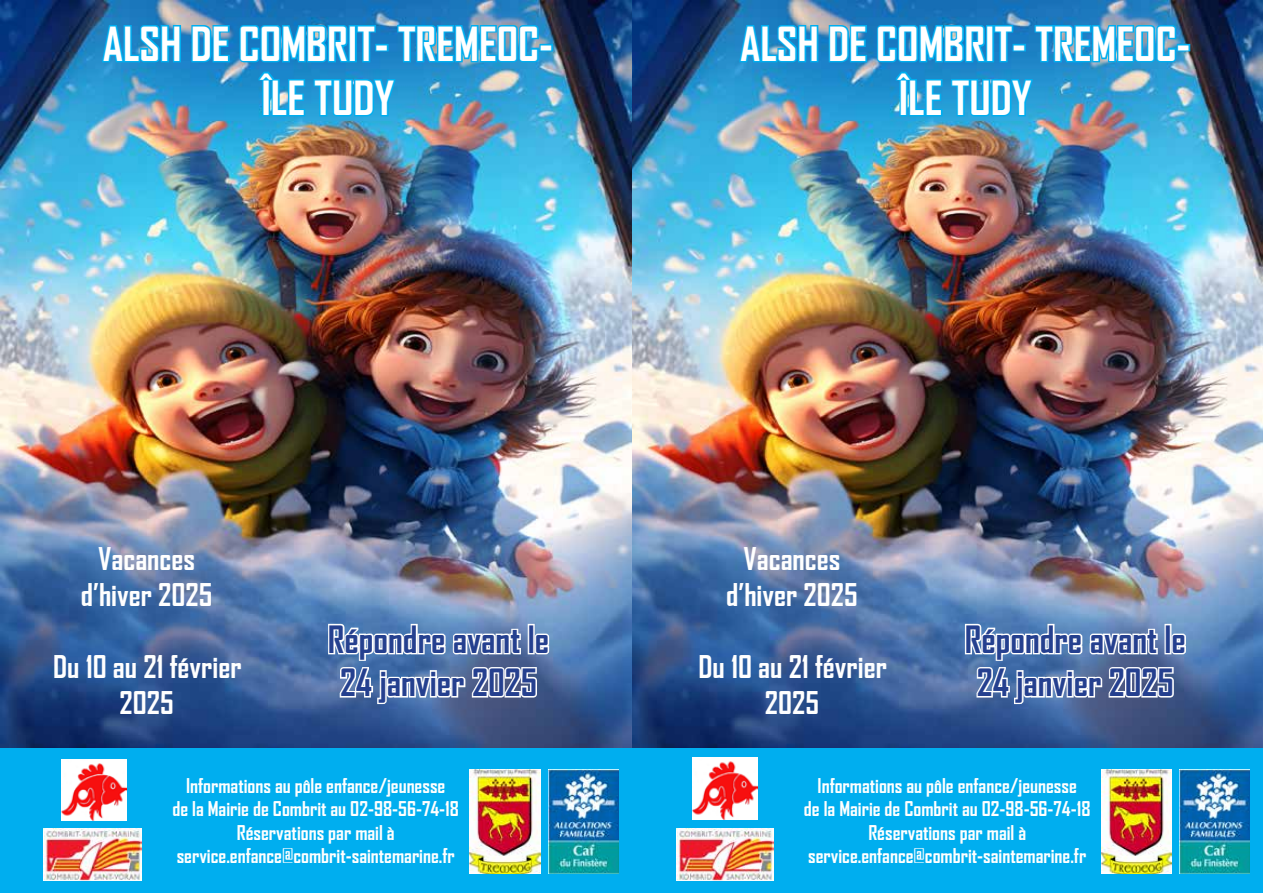
<style>
.page{position:relative;width:1263px;height:893px;background:#fff}
.page>*{position:absolute;margin:0;border:0;box-sizing:border-box;transform-origin:0 0}
.t1{font:700 45px/54px "Agency FB";color:#fff;text-align:center}
.t2{font:700 36px/43.2px "Agency FB";color:#25408f;text-align:center}
.t3{font:700 30px/36px "Agency FB";color:#fff;text-align:center}
.t4{font:700 19.5px/23.4px "Agency FB";color:#fff;text-align:center}
</style>
<div class="page">
<img style="left:0;top:0;width:1263px;height:748px">
<div style="left:0;top:748px;width:631px;height:145px;background:#00aeef"></div>
<img style="left:44px;top:828px;width:97px;height:52px">
<img style="left:62px;top:759px;width:64px;height:62px">
<img style="left:470px;top:770px;width:70px;height:104px">
<img style="left:549px;top:770px;width:70px;height:104px">
<div style="left:631px;top:748px;width:632px;height:145px;background:#00aeef"></div>
<img style="left:693px;top:757px;width:64px;height:62px">
<img style="left:676px;top:828px;width:98px;height:52px">
<img style="left:1101px;top:770px;width:70px;height:104px">
<img style="left:1179px;top:770px;width:70px;height:104px">
<svg style="left:963px;top:622px;width:224px;height:83px"></svg>
<svg style="left:738px;top:16px;width:82px;height:48px;background:#1f98d4"></svg>
<svg style="left:827px;top:23px;width:42px;height:41px;background:#1c9ad7"></svg>
<div style="left:1177px;top:44px;width:13px;height:7px;border:3px solid #00aeef"></div>
<img style="left:875px;top:0;width:303px;height:118px">
<svg style="left:101px;top:16px;width:82px;height:48px;background:#1b97d4"></svg>
<svg style="left:190px;top:23px;width:41px;height:41px;background:#209cd8"></svg>
<div style="left:539px;top:44px;width:14px;height:7px;border:3px solid #00aeef"></div>
<img style="left:238px;top:0;width:302px;height:118px">
<svg style="left:327px;top:622px;width:224px;height:83px"></svg>
<h1 class="t1" style="left:103px;top:16px;width:452px">ALSH DE COMBRIT- TREMEOC-<br>ÎLE TUDY</h1>
<h1 class="t1" style="left:740px;top:16px;width:452px">ALSH DE COMBRIT- TREMEOC-<br>ÎLE TUDY</h1>
<h3 class="t3" style="left:81px;top:540px;width:133px">Vacances d’hiver 2025</h3>
<h3 class="t3" style="left:53px;top:648px;width:190px">Du 10 au 21 février<br>2025</h3>
<h2 class="t2" style="left:328px;top:617px;width:223px">Répondre avant le<br>24 janvier 2025</h2>
<h3 class="t3" style="left:726px;top:540px;width:133px">Vacances d’hiver 2025</h3>
<h3 class="t3" style="left:698px;top:648px;width:190px">Du 10 au 21 février<br>2025</h3>
<h2 class="t2" style="left:965px;top:617px;width:223px">Répondre avant le<br>24 janvier 2025</h2>
<p class="t4" style="left:172px;top:774px;width:288px">Informations au pôle enfance/jeunesse<br>de la Mairie de Combrit au 02-98-56-74-18<br>Réservations par mail à service.enfance@combrit-saintemarine.fr</p>
<p class="t4" style="left:804px;top:774px;width:288px">Informations au pôle enfance/jeunesse<br>de la Mairie de Combrit au 02-98-56-74-18<br>Réservations par mail à service.enfance@combrit-saintemarine.fr</p>
</div>
